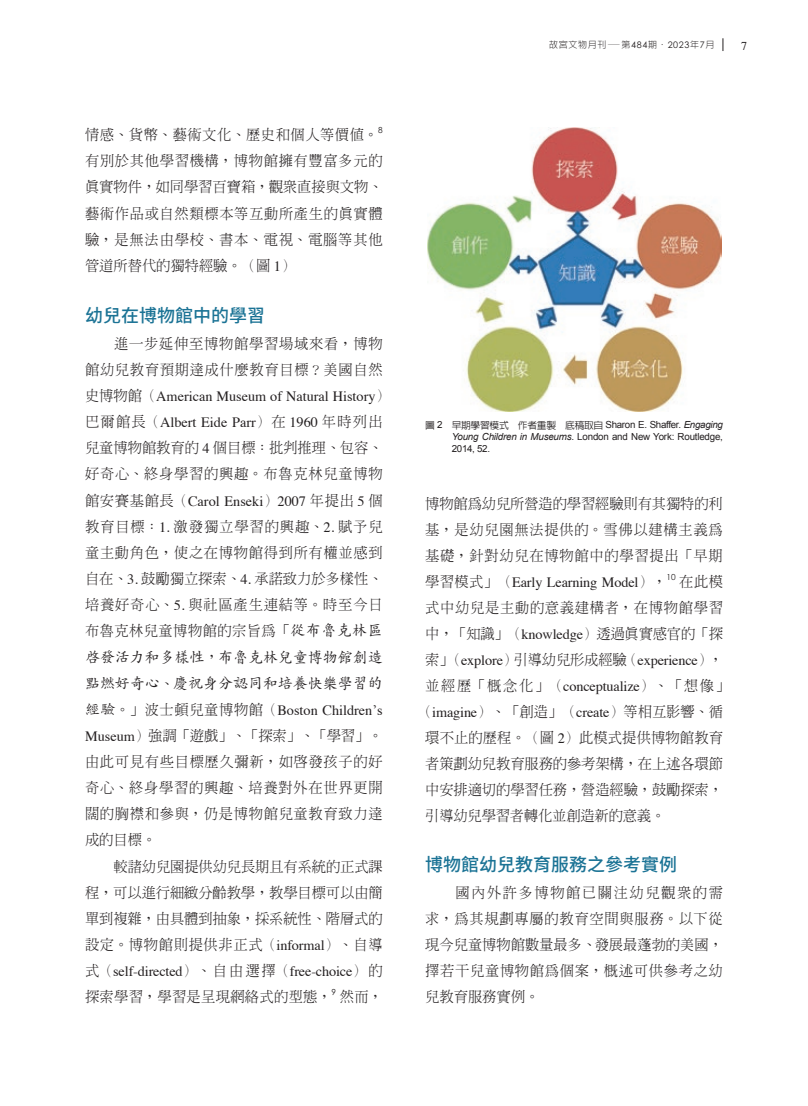
<style>
.page{position:relative;width:808px;height:1106px;background:#fff}
.page>*{position:absolute;margin:0;border:0;box-sizing:border-box;transform-origin:0 0}
.t1{font:500 18px "Noto Sans CJ Ktc";color:#1b7395}
.t2{font:500 15px/26.1px "AR Kai B5";color:#231f20}
.t3{font:300 14.25px/26.1px "AR Ming B5";letter-spacing:.04em;color:#231f20;text-align:justify}
.t4{font:14.25px/26.1px "Times";color:#231f20}
.t5{font:300 14.25px "AR Ming B5";letter-spacing:-.005em;color:#231f20}
.t6{font:300 14.25px "AR Ming B5";letter-spacing:.01em;color:#231f20}
.t7{font:300 14.25px "AR Ming B5";letter-spacing:-.01em;color:#231f20}
.t8{font:12px "Times";color:#231f20}
.t9{font:9.75px/12px "Arial";letter-spacing:-.02em;color:#231f20;text-align:justify}
.t10{font:300 9px "AR Hei B5";letter-spacing:.075em;color:#231f20}
.t11{font:8.25px "Century Gothic";color:#231f20}
.s1{font-family:"Times";font-weight:400}
.s2{font-family:"AR Ming B5";font-weight:300}
.s3{font-family:"AR Kai B5";font-weight:500;font-size:15px}
.s4{font-family:"AR Ming B5";font-weight:300;font-size:14.25px}
.s5{font-family:"Times New Roman"}
.s6{font-family:"Century Gothic";font-weight:400}
.s7{font-family:"Adobe Song Std"}
.s8{font-family:"AR Hei B5";font-weight:500}
.s9{font-style:italic}
</style>
<div class="page">
<svg style="left:723px;top:38px;width:1px;height:13px"></svg>
<img style="left:427px;top:128px;width:294px;height:283px">
<p class="t3" style="left:85px;top:122px;width:295px">情感、貨幣、藝術文化、歷史和個人等價值。</p>
<p class="t11" style="left:378px;top:125px;width:6px">8</p>
<p class="t3" style="left:85px;top:148px;width:299px">有別於其他學習機構，博物館擁有豐富多元的真實物件，如同學習百寶箱，觀眾直接與文物、藝術作品或自然類標本等互動所產生的真實體驗，是無法由學校、書本、電視、電腦等其他管道所替代的獨特經驗。（圖 <span class="s1">1</span>）</p>
<p class="t1" style="left:85px;top:305px;width:181px">幼兒在博物館中的學習</p>
<p class="t3" style="left:85px;top:330px;width:299px;text-align:right">進一步延伸至博物館學習場域來看，博物<br>館幼兒教育預期達成什麼教育目標？美國自然</p>
<p class="t4" style="left:85px;top:382px;width:306px"><span class="s2">史博物館（</span>American Museum of Natural History<span class="s2">）巴爾館長（</span>Albert Eide Parr<span class="s2">）在</span> 1960 <span class="s2">年時列出</span></p>
<p class="t3" style="left:85px;top:435px;width:299px">兒童博物館教育的 <span class="s1">4</span> 個目標：批判推理、包容、好奇心、終身學習的興趣。布魯克林兒童博物</p>
<p class="t4" style="left:85px;top:486px;width:299px"><span class="s2">館安賽基館長（</span>Carol Enseki<span class="s2">）</span>2007 <span class="s2">年提出</span> 5 <span class="s2">個</span></p>
<p class="t3" style="left:85px;top:513px;width:299px">教育目標：<span class="s1">1.</span> 激發獨立學習的興趣、<span class="s1">2.</span> 賦予兒童主動角色，使之在博物館得到所有權並感到自在、<span class="s1">3.</span> 鼓勵獨立探索、<span class="s1">4.</span> 承諾致力於多樣性、培養好奇心、<span class="s1">5.</span> 與社區產生連結等。時至今日布魯克林兒童博物館的宗旨為「<span class="s3">從布魯克林區</span></p>
<p class="t2" style="left:85px;top:644px;width:299px">啟發活力和多樣性<span class="s4">，</span>布魯克林兒童博物館創造點燃好奇心<span class="s4">、</span>慶祝身分認同和培養快樂學習的</p>
<p class="t4" style="left:85px;top:695px;width:299px"><span class="s3">經驗</span><span class="s2">。」波士頓兒童博物館（</span>Boston Children<span class="s5">’</span>s</p>
<p class="t3" style="left:85px;top:722px;width:299px"><span class="s1">Museum</span>）強調「遊戲」、「探索」、「學習」。由此可見有些目標歷久彌新，如啟發孩子的好奇心、終身學習的興趣、培養對外在世界更開闊的胸襟和參與，仍是博物館兒童教育致力達成的目標。</p>
<p class="t3" style="left:85px;top:853px;width:299px;text-indent:29px">較諸幼兒園提供幼兒長期且有系統的正式課程，可以進行細緻分齡教學，教學目標可以由簡單到複雜，由具體到抽象，採系統性、階層式的設定。博物館則提供非正式（<span class="s1">informal</span>）、自導</p>
<p class="t4" style="left:85px;top:957px;width:299px"><span class="s2">式（</span>self-directed<span class="s2">）、自由選擇（</span>free-choice<span class="s2">）的</span></p>
<p class="t3" style="left:85px;top:983px;width:248px">探索學習，學習是呈現網絡式的型態，</p>
<p class="t11" style="left:332px;top:987px;width:6px">9</p>
<p class="t3" style="left:340px;top:983px;width:44px">然而，</p>
<p class="t10" style="left:549px;top:40px;width:167px">故宮文物月刊—第<span class="s6">484</span>期<span class="s7">・</span><span class="s6">2023</span>年<span class="s6">7</span>月</p>
<p class="t8" style="left:741px;top:34px;width:7px">7</p>
<p class="t9" style="left:452px;top:419px;width:273px;text-indent:-26px"><span class="s8">圖</span> 2 <span class="s8">早期學習模式　作者重製 底稿取自</span> Sharon E. Shaffer. <span class="s9">Engaging Young Children in Museums</span>. London and New York: Routledge, 2014, 52.</p>
<p class="t3" style="left:425px;top:491px;width:299px">博物館為幼兒所營造的學習經驗則有其獨特的利基，是幼兒園無法提供的。雪佛以建構主義為基礎，針對幼兒在博物館中的學習提出「早期</p>
<p class="t4" style="left:425px;top:568px;width:243px"><span class="s2">學習模式」（</span>Early Learning Model<span class="s2">），</span></p>
<p class="t11" style="left:666px;top:572px;width:11px">10</p>
<p class="t3" style="left:425px;top:569px;width:299px;text-indent:254px">在此模式中幼兒是主動的意義建構者，在博物館學習中，「知識」（<span class="s1">knowledge</span>）透過真實感官的「探</p>
<p class="t4" style="left:425px;top:646px;width:299px"><span class="s2">索」（</span>explore<span class="s2">）引導幼兒形成經驗（</span>experience<span class="s2">），</span></p>
<p class="t3" style="left:425px;top:672px;width:306px">並經歷「概念化」（<span class="s1">conceptualize</span>）、「想像」</p>
<p class="t3" style="left:418px;top:698px;width:306px">（<span class="s1">imagine</span>）、「創造」（<span class="s1">create</span>）等相互影響、循</p>
<p class="t6" style="left:425px;top:730px;width:299px">環不止的歷程。（圖 <span class="s1">2</span>）此模式提供博物館教育</p>
<p class="t5" style="left:425px;top:756px;width:299px">者策劃幼兒教育服務的參考架構，在上述各環節</p>
<p class="t5" style="left:425px;top:782px;width:299px">中安排適切的學習任務，營造經驗，鼓勵探索，</p>
<p class="t7" style="left:425px;top:808px;width:241px">引導幼兒學習者轉化並創造新的意義。</p>
<p class="t1" style="left:425px;top:854px;width:253px">博物館幼兒教育服務之參考實例</p>
<p class="t3" style="left:425px;top:880px;width:299px;text-indent:30px">國內外許多博物館已關注幼兒觀眾的需求，為其規劃專屬的教育空間與服務。以下從現今兒童博物館數量最多、發展最蓬勃的美國，擇若干兒童博物館為個案，概述可供參考之幼兒教育服務實例。</p>
</div>
